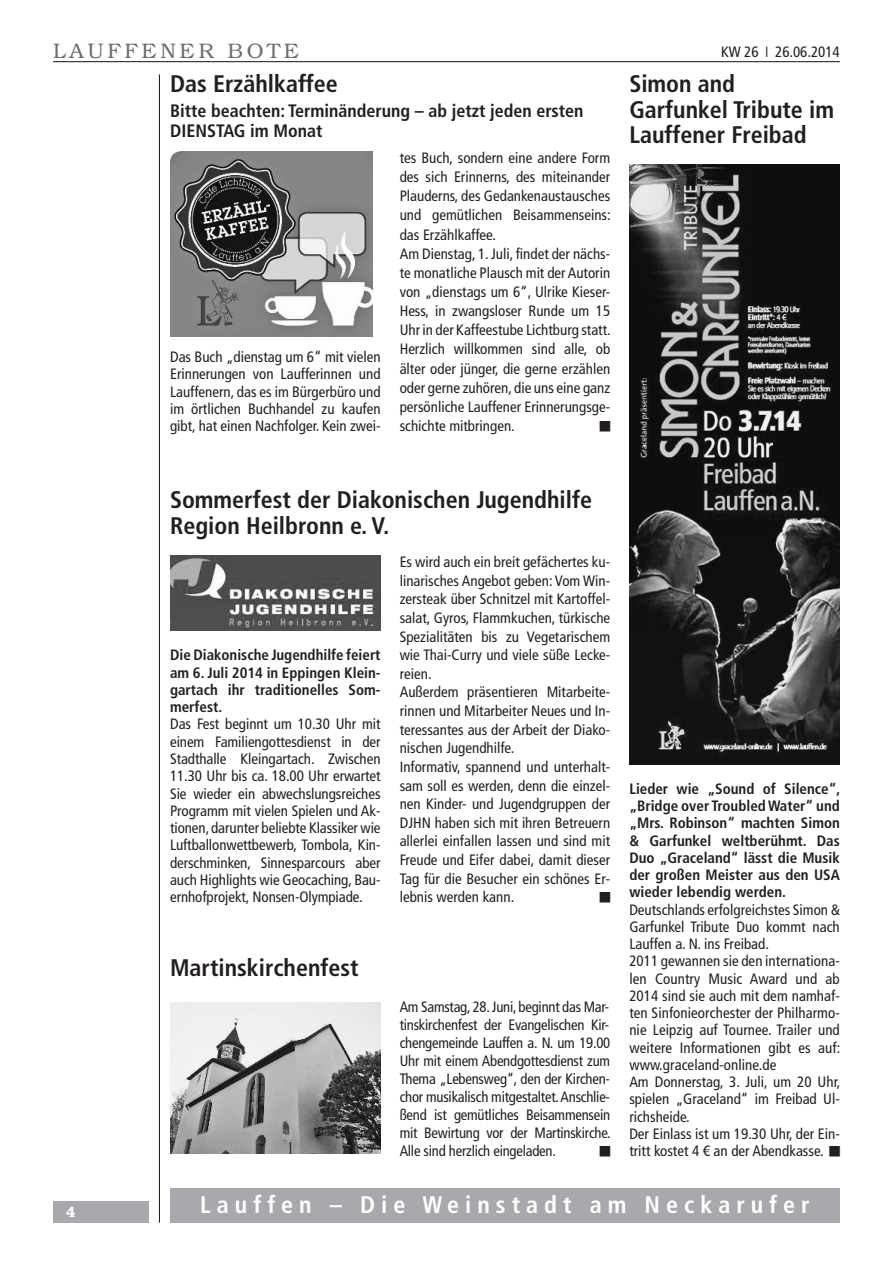
<style>
.page{position:relative;width:893px;height:1263px;background:#fff}
.page>*{position:absolute;margin:0;border:0;box-sizing:border-box;transform-origin:0 0}
.t1{font:700 condensed 24px/25.5px "Frutiger LT";color:#231f20}
.t2{font:700 condensed 24px "Frutiger LT";letter-spacing:.25em;color:#fff}
.t3{font:300 21px "Bookman LT";letter-spacing:.175em;color:#6c6d70}
.t4{font:700 condensed 18px/20.2px "Frutiger LT";color:#231f20}
.t5{font:condensed 15px/17.2px "Frutiger LT";color:#231f20}
.t6{font:700 condensed 15px/17.2px "Frutiger LT";color:#231f20;text-align:justify}
.t7{font:600 15px "Bookman LT";color:#fff}
</style>
<div class="page">
<hr style="left:159px;top:74px;width:1px;height:1148px;background:#231f20">
<hr style="left:53px;top:61px;width:787px;height:1px;background:#231f20">
<div style="left:53px;top:1201px;width:96px;height:21px;background:#a8a9ad"></div>
<img style="left:629px;top:165px;width:210px;height:600px">
<img style="left:170px;top:1002px;width:210px;height:152px">
<img style="left:170px;top:152px;width:202px;height:184px">
<img style="left:170px;top:556px;width:210px;height:74px">
<div style="left:170px;top:1188px;width:670px;height:34px;background:#a8a9ad"></div>
<h2 class="t3" style="left:53px;top:38px;width:247px">LAUFFENER BOTE</h2>
<p class="t5" style="left:721px;top:44px;width:120px">KW 26 ❘ 26.06.2014</p>
<p class="t7" style="left:66px;top:1203px;width:11px">4</p>
<h1 class="t1" style="left:170px;top:73px;width:169px">Das Erzählkaffee</h1>
<p class="t4" style="left:170px;top:102px;width:415px">Bitte beachten: Terminänderung – ab jetzt jeden ersten<br>DIENSTAG im Monat</p>
<p class="t5" style="left:170px;top:349px;width:212px;text-align:justify">Das Buch „dienstag um 6“ mit vielen Erinnerungen von Laufferinnen und Lauffenern, das es im Bürgerbüro und im örtlichen Buchhandel zu kaufen gibt, hat einen Nachfolger. Kein zwei-</p>
<p class="t5" style="left:400px;top:149px;width:213px;line-height:19.2px">tes Buch, sondern eine andere Form des sich Erinnerns, des miteinander Plauderns, des Gedankenaustausches und gemütlichen Beisammenseins: das Erzählkaffee.<br>Am Dienstag, 1. Juli, findet der nächs&shy;te monatliche Plausch mit derAutorin von „dienstags um 6“, Ulrike Kieser-Hess, in zwangsloser Runde um 15<br>Uhr in der Kaffeestube Lichtburg statt.<br>Herzlich willkommen sind alle, ob älter oder jünger, die gerne erzählen oder gerne zuhören, die uns eine ganz persönliche Lauffener Erinnerungsge&shy;schichte mitbringen.</p>
<h1 class="t1" style="left:629px;top:73px;width:206px">Simon and<br>Garfunkel Tribute im<br>Lauffener Freibad</h1>
<h1 class="t1" style="left:170px;top:489px;width:423px">Sommerfest der Diakonischen Jugendhilfe<br>Region Heilbronn e. V.</h1>
<p class="t6" style="left:170px;top:648px;width:212px">Die Diakonische Jugendhilfe feiert am 6. Juli 2014 in Eppingen Klein&shy;gartach ihr traditionelles Som&shy;merfest.</p>
<p class="t5" style="left:170px;top:717px;width:212px;text-align:justify">Das Fest beginnt um 10.30 Uhr mit einem Familiengottesdienst in der Stadthalle Kleingartach. Zwischen 11.30 Uhr bis ca. 18.00 Uhr erwartet Sie wieder ein abwechslungsreiches Programm mit vielen Spielen und Ak&shy;tionen, darunter beliebte Klassiker wie Luftballonwettbewerb, Tombola, Kin&shy;derschminken, Sinnesparcours aber auch Highlights wie Geocaching, Bau&shy;ernhofprojekt, Nonsen-Olympiade.</p>
<p class="t5" style="left:400px;top:554px;width:212px;line-height:18.6px">Es wird auch ein breit gefächertes ku&shy;linarisches Angebot geben: Vom Win&shy;zersteak über Schnitzel mit Kartoffel&shy;salat, Gyros, Flammkuchen, türkische Spezialitäten bis zu Vegetarischem wie Thai-Curry und viele süße Lecke&shy;reien.<br>Außerdem präsentieren Mitarbeite&shy;rinnen und Mitarbeiter Neues und In&shy;teressantes aus der Arbeit der Diako&shy;nischen Jugendhilfe.<br>Informativ, spannend und unterhalt&shy;sam soll es werden, denn die einzel&shy;nen Kinder- und Jugendgruppen der DJHN haben sich mit ihren Betreuern allerlei einfallen lassen und sind mit Freude und Eifer dabei, damit dieser Tag für die Besucher ein schönes Er&shy;lebnis werden kann.</p>
<h1 class="t1" style="left:170px;top:956px;width:190px">Martinskirchenfest</h1>
<p class="t5" style="left:400px;top:999px;width:213px;line-height:18px;text-align:justify">Am Samstag, 28.Juni, beginnt das Mar&shy;tinskirchenfest der Evangelischen Kir&shy;chengemeinde Lauffen a. N. um 19.00<br>Uhr mit einem Abendgottesdienst zum Thema „Lebensweg“, den der Kirchen&shy;chor musikalisch mitgestaltet.Anschlie&shy;ßend ist gemütliches Beisammensein mit Bewirtung vor der Martinskirche.<br>Alle sind herzlich eingeladen.</p>
<p class="t6" style="left:629px;top:781px;width:213px">Lieder wie „Sound of Silence“, „Bridge over Troubled Water“ und „Mrs. Robinson“ machten Simon &amp; Garfunkel weltberühmt. Das Duo „Graceland“ lässt die Musik der großen Meister aus den USA wieder lebendig werden.</p>
<p class="t5" style="left:629px;top:902px;width:213px">Deutschlands erfolgreichstes Simon &amp;<br>Garfunkel Tribute Duo kommt nach<br>Lauffen a. N. ins Freibad.<br>2011 gewannen sie den internationa&shy;len Country Music Award und ab<br>2014 sind sie auch mit dem namhaf&shy;ten Sinfonieorchester der Philharmo&shy;nie Leipzig auf Tournee. Trailer und weitere Informationen gibt es auf: www.graceland-online.de<br>Am Donnerstag, 3. Juli, um 20 Uhr, spielen „Graceland“ im Freibad Ul&shy;richsheide.<br>Der Einlass ist um 19.30 Uhr, der Ein&shy;tritt kostet 4 € an der Abendkasse.</p>
<h1 class="t2" style="left:200px;top:1195px;width:611px">Lauffen – Die Weinstadt am Neckarufer</h1>
</div>
